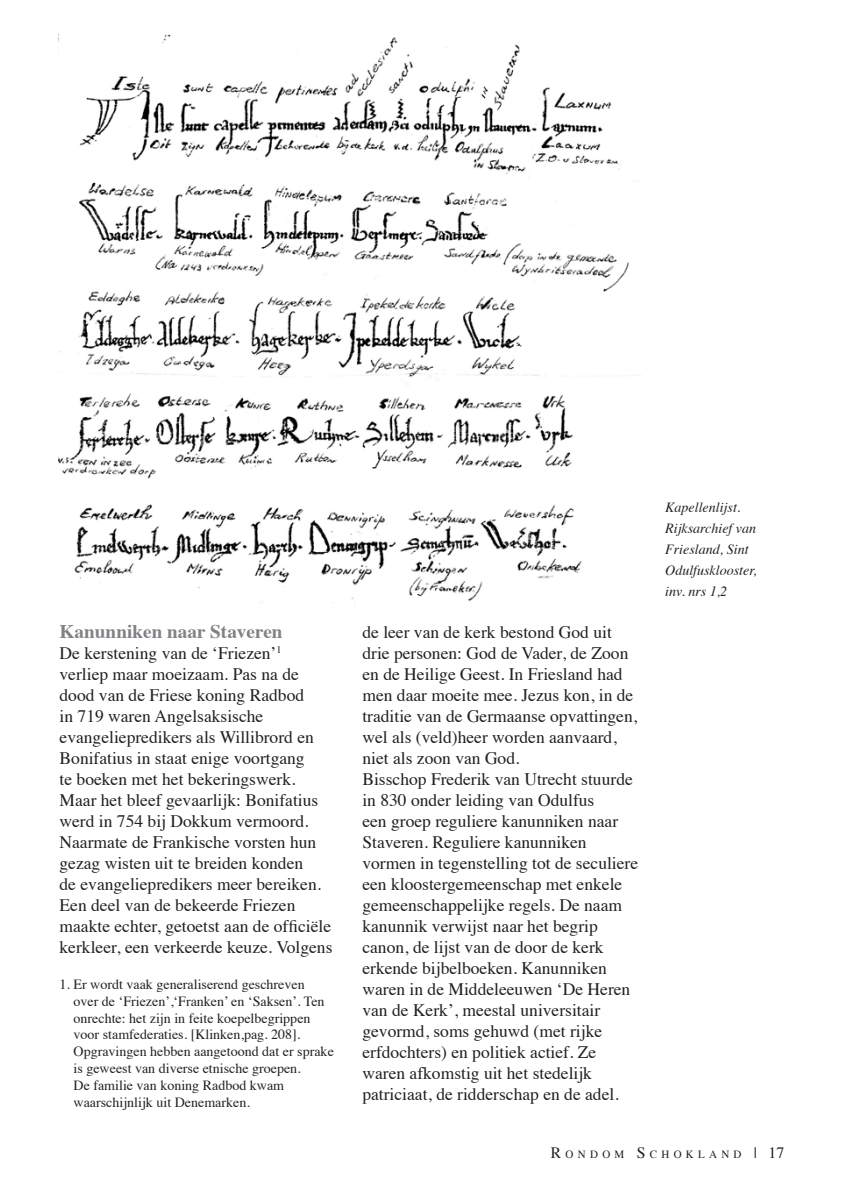
<style>
.page{position:relative;width:844px;height:1191px;background:#fff}
.page>*{position:absolute;margin:0;border:0;box-sizing:border-box;transform-origin:0 0}
.t1{font:700 19.25px "Times";color:#808285}
.t2{font:17.5px/21px "Times";color:#231f20}
.t3{font:14px/16.8px "Times";color:#231f20}
.t4{font:italic 14px/21px "Times";color:#231f20}
.t5{font:11.03px "Times";letter-spacing:.385em;color:#231f20}
.s1{font-size:15.75px}
</style>
<div class="page">
<img style="left:59px;top:35px;width:579px;height:568px">
<p class="t1" style="left:60px;top:613px;width:224px">Kanunniken naar Staveren</p>
<p class="t2" style="left:60px;top:641px;width:274px">De kerstening van de ‘Friezen’<sup>1 </sup>verliep maar moeizaam. Pas na de dood van de Friese koning Radbod<br>in 719 waren Angelsaksische evangeliepredikers als Willibrord en Bonifatius in staat enige voortgang<br>te boeken met het bekeringswerk.<br>Maar het bleef gevaarlijk: Bonifatius werd in 754 bij Dokkum vermoord.<br>Naarmate de Frankische vorsten hun gezag wisten uit te breiden konden<br>de evangeliepredikers meer bereiken.<br>Een deel van de bekeerde Friezen maakte echter, getoetst aan de officiële kerkleer, een verkeerde keuze. Volgens</p>
<p class="t3" style="left:74px;top:974px;width:262px;text-indent:-14px">1. Er wordt vaak generaliserend geschreven<br>over de ‘Friezen’,‘Franken’ en ‘Saksen’. Ten onrechte: het zijn in feite koepelbegrippen voor stamfederaties. [Klinken,pag. 208].<br>Opgravingen hebben aangetoond dat er sprake is geweest van diverse etnische groepen.<br>De familie van koning Radbod kwam waarschijnlijk uit Denemarken.</p>
<p class="t2" style="left:362px;top:620px;width:277px">de leer van de kerk bestond God uit drie personen: God de Vader, de Zoon en de Heilige Geest. In Friesland had men daar moeite mee. Jezus kon, in de traditie van de Germaanse opvattingen, wel als (veld)heer worden aanvaard, niet als zoon van God.<br>Bisschop Frederik van Utrecht stuurde in 830 onder leiding van Odulfus<br>een groep reguliere kanunniken naar Staveren. Reguliere kanunniken vormen in tegenstelling tot de seculiere een kloostergemeenschap met enkele gemeenschappelijke regels. De naam kanunnik verwijst naar het begrip canon, de lijst van de door de kerk erkende bijbelboeken. Kanunniken waren in de Middeleeuwen ‘De Heren van de Kerk’, meestal universitair gevormd, soms gehuwd (met rijke erfdochters) en politiek actief. Ze waren afkomstig uit het stedelijk patriciaat, de ridderschap en de adel.</p>
<p class="t4" style="left:665px;top:496px;width:93px">Kapellenlijst.<br>Rijksarchief van<br>Friesland, Sint<br>Odulfusklooster, inv. nrs 1,2</p>
<p class="t5" style="left:550px;top:1144px;width:235px"><span class="s1">R</span>ONDOM <span class="s1">S</span>CHOKLAND <span class="s1">| 17</span></p>
</div>
